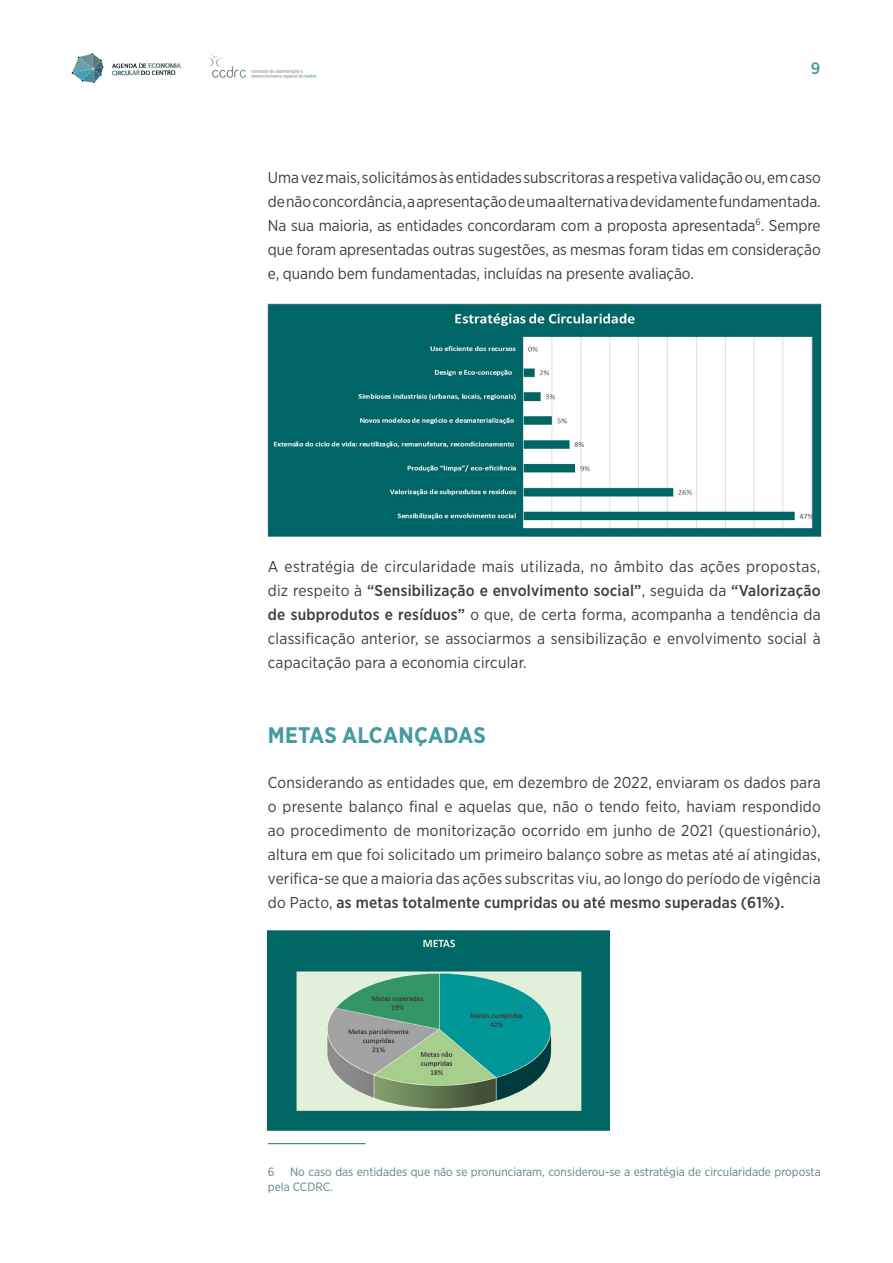
<style>
.page{position:relative;width:893px;height:1263px;background:#fff}
.page>*{position:absolute;margin:0;border:0;box-sizing:border-box;transform-origin:0 0}
.t1{font:700 22.5px "Gotham Narrow";letter-spacing:.01em;color:#449ba3}
.t2{font:500 16.5px "Gotham Narrow";color:#449ba3}
.t3{font:15.75px/24px "Gotham Narrow";letter-spacing:.015em;color:#3c3c3b;text-align:justify}
.t4{font:12px/15px "Gotham Narrow";color:#5c8389}
.s1{font-weight:500}
</style>
<div class="page">
<img style="left:71px;top:53px;width:110px;height:30px">
<img style="left:206px;top:53px;width:110px;height:26px">
<hr style="left:268px;top:1143px;width:98px;height:1px;background:#316772">
<img style="left:268px;top:303px;width:553px;height:233px">
<img style="left:268px;top:930px;width:342px;height:200px">
<p class="t2" style="left:811px;top:57px;width:11px">9</p>
<p class="t3" style="left:268px;top:165px;width:554px">Uma vez mais, solicitámos às entidades subscritoras a respetiva validação ou, em caso de não concordância, a apresentação de uma alternativa devidamente fundamentada.<br>Na sua maioria, as entidades concordaram com a proposta apresentada<sup>6</sup>. Sempre que foram apresentadas outras sugestões, as mesmas foram tidas em consideração e, quando bem fundamentadas, incluídas na presente avaliação.</p>
<p class="t3" style="left:268px;top:554px;width:554px">A estratégia de circularidade mais utilizada, no âmbito das ações propostas, diz respeito à <span class="s1">“Sensibilização e envolvimento social”</span>, seguida da <span class="s1">“Valorização de subprodutos e resíduos”</span> o que, de certa forma, acompanha a tendência da classificação anterior, se associarmos a sensibilização e envolvimento social à capacitação para a economia circular.</p>
<h1 class="t1" style="left:268px;top:721px;width:219px">METAS ALCANÇADAS</h1>
<p class="t3" style="left:268px;top:770px;width:554px">Considerando as entidades que, em dezembro de 2022, enviaram os dados para o presente balanço final e aquelas que, não o tendo feito, haviam respondido ao procedimento de monitorização ocorrido em junho de 2021 (questionário), altura em que foi solicitado um primeiro balanço sobre as metas até aí atingidas, verifica-se que a maioria das ações subscritas viu, ao longo do período de vigência do Pacto, <span class="s1">as metas totalmente cumpridas ou até mesmo superadas (61%).</span></p>
<p class="t4" style="left:268px;top:1164px;width:554px;text-indent:22px">No caso das entidades que não se pronunciaram, considerou-se a estratégia de circularidade proposta pela CCDRC.</p>
<p class="t4" style="left:268px;top:1164px;width:8px">6</p>
</div>
